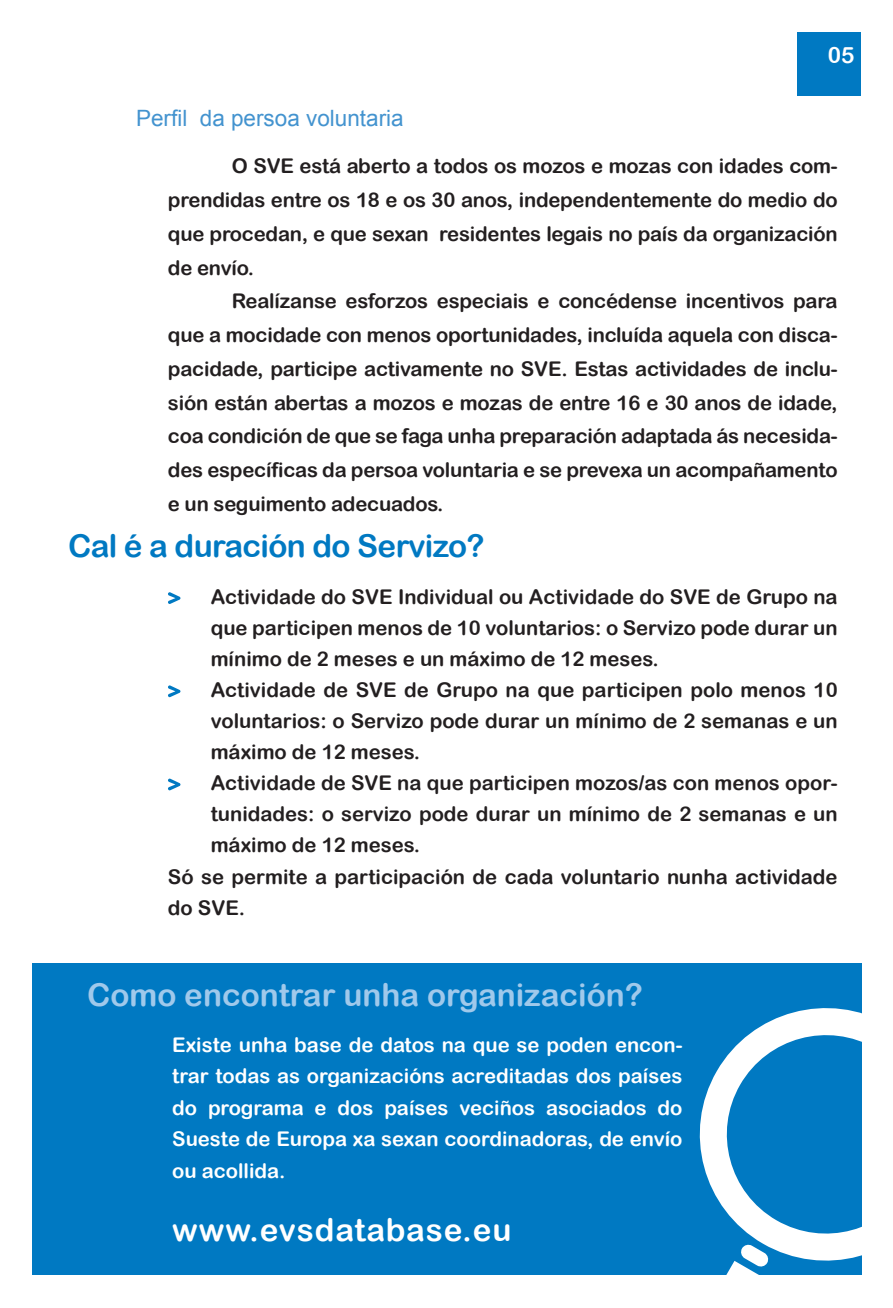
<style>
.page{position:relative;width:893px;height:1308px;background:#fff}
.page>*{position:absolute;margin:0;border:0;box-sizing:border-box;transform-origin:0 0}
.t1{font:31.5px "Arial Rounded MT Bold";color:#a0c9eb}
.t2{font:31.5px "Arial Rounded MT Bold";letter-spacing:-.02em;color:#0079c2}
.t3{font:31.5px "Arial Rounded MT Bold";letter-spacing:.03em;color:#fff}
.t4{font:22.5px "Arial";color:#4393cf}
.t5{font:22.5px "Arial Rounded MT Bold";color:#fff}
.t6{font:20.25px/33.8px "Arial Rounded MT Bold";color:#231f20;text-align:justify}
.t7{font:20.25px/31.5px "Arial Rounded MT Bold";color:#fff;text-align:justify}
</style>
<div class="page">
<div style="left:32px;top:963px;width:829px;height:311px;background:#0079c2"></div>
<svg style="left:660px;top:968px;width:202px;height:307px"></svg>
<svg style="left:707px;top:1243px;width:62px;height:32px"></svg>
<svg style="left:168px;top:592px;width:12px;height:12px"></svg>
<svg style="left:168px;top:685px;width:12px;height:12px"></svg>
<svg style="left:168px;top:778px;width:12px;height:12px"></svg>
<div style="left:797px;top:32px;width:64px;height:64px;background:#0079c2"></div>
<p class="t5" style="left:828px;top:42px;width:28px">05</p>
<p class="t4" style="left:136px;top:104px;width:269px">Perfil da persoa voluntaria</p>
<p class="t6" style="left:168px;top:149px;width:671px;text-indent:64px">O SVE está aberto a todos os mozos e mozas con idades com&shy;prendidas entre os 18 e os 30 anos, independentemente do medio do que procedan, e que sexan residentes legais no país da organización de envío.</p>
<p class="t6" style="left:168px;top:284px;width:671px;text-indent:64px">Realízanse esforzos especiais e concédense incentivos para que a mocidade con menos oportunidades, incluída aquela con disca&shy;pacidade, participe activamente no SVE. Estas actividades de inclu&shy;sión están abertas a mozos e mozas de entre 16 e 30 anos de idade, coa condición de que se faga unha preparación adaptada ás necesida&shy;des específicas da persoa voluntaria e se prevexa un acompañamento e un seguimento adecuados.</p>
<h1 class="t2" style="left:68px;top:527px;width:418px">Cal é a duración do Servizo?</h1>
<p class="t6" style="left:211px;top:579px;width:628px">Actividade do SVE Individual ou Actividade do SVE de Grupo na</p>
<p class="t6" style="left:211px;top:610px;width:628px">que participen menos de 10 voluntarios: o Servizo pode durar un</p>
<p class="t6" style="left:211px;top:642px;width:450px">mínimo de 2 meses e un máximo de 12 meses.</p>
<p class="t6" style="left:211px;top:673px;width:628px">Actividade de SVE de Grupo na que participen polo menos 10</p>
<p class="t6" style="left:211px;top:704px;width:628px">voluntarios: o Servizo pode durar un mínimo de 2 semanas e un</p>
<p class="t6" style="left:211px;top:735px;width:211px">máximo de 12 meses.</p>
<p class="t6" style="left:211px;top:766px;width:628px">Actividade de SVE na que participen mozos/as con menos opor-</p>
<p class="t6" style="left:211px;top:797px;width:628px">tunidades: o servizo pode durar un mínimo de 2 semanas e un</p>
<p class="t6" style="left:211px;top:828px;width:211px">máximo de 12 meses.</p>
<p class="t6" style="left:168px;top:859px;width:671px">Só se permite a participación de cada voluntario nunha actividade</p>
<p class="t6" style="left:168px;top:890px;width:79px">do SVE.</p>
<h1 class="t1" style="left:87px;top:975px;width:557px">Como encontrar unha organización?</h1>
<p class="t7" style="left:172px;top:1028px;width:512px">Existe unha base de datos na que se poden encon&shy;trar todas as organizacións acreditadas dos países do programa e dos países veciños asociados do Sueste de Europa xa sexan coordinadoras, de envío ou acollida.</p>
<h1 class="t3" style="left:172px;top:1210px;width:341px">www.evsdatabase.eu</h1>
</div>
